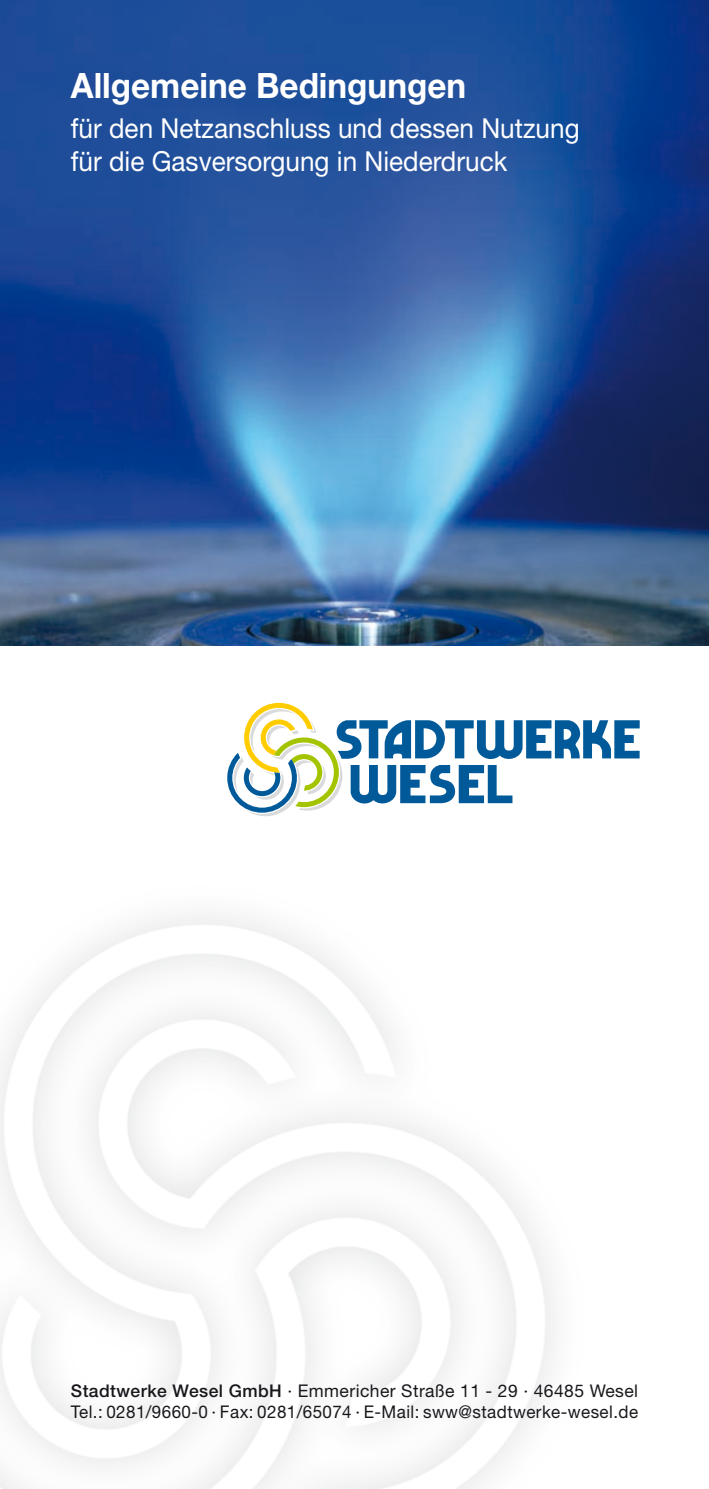
<style>
.page{position:relative;width:709px;height:1489px;background:#fff}
.page>*{position:absolute;margin:0;border:0;box-sizing:border-box;transform-origin:0 0}
.t1{font:700 35px "Helvetica Neue";color:#fff;scale:.95 1}
.t2{font:27.5px/33px "Helvetica Neue";color:#fff;scale:.95 1}
.t3{font:17.5px/21px "Helvetica Neue";letter-spacing:.025em;color:#1a171c}
.s1{font-weight:500}
</style>
<div class="page">
<img style="left:0;top:0;width:709px;height:645px">
<svg style="left:227px;top:702px;width:412px;height:114px"></svg>
<h1 class="t1" style="left:71px;top:64px;width:417px">Allgemeine Bedingungen</h1>
<h2 class="t2" style="left:71px;top:112px;width:537px">für den Netzanschluss und dessen Nutzung für die Gasversorgung in Niederdruck</h2>
<p class="t3" style="left:71px;top:1379px;width:568px"><span class="s1">Stadtwerke Wesel GmbH</span> · Emmericher Straße 11 - 29 · 46485 Wesel<br>Tel.: 0281/9660-0 · Fax: 0281/65074 · E-Mail: sww@stadtwerke-wesel.de</p>
</div>
